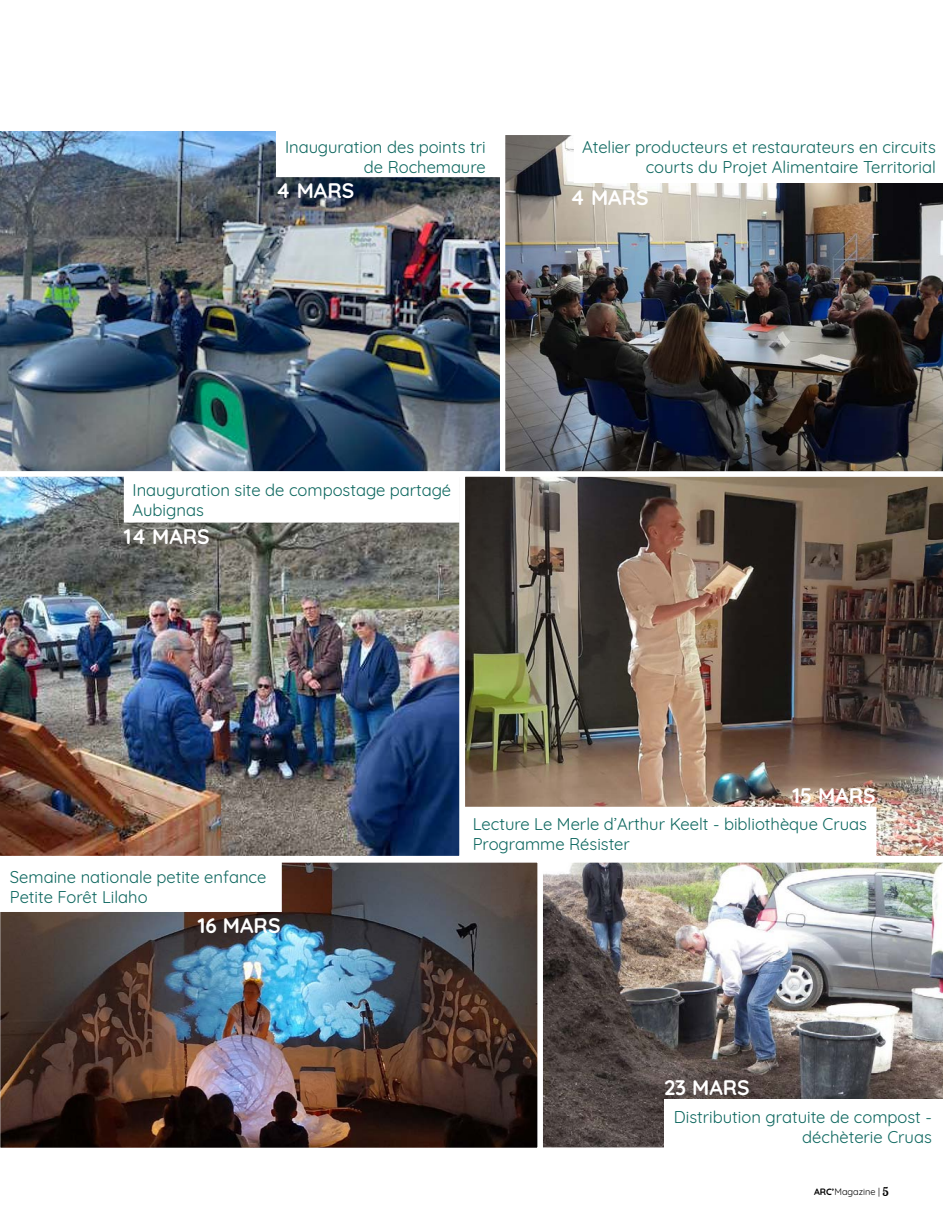
<style>
.page{position:relative;width:943px;height:1216px;background:#fff}
.page>*{position:absolute;margin:0;border:0;box-sizing:border-box;transform-origin:0 0}
.t1{font:700 21px "Quicksand";color:#fff}
.t2{font:16.62px/19.9px "Quicksand";color:#0d675f;text-align:right}
.t3{font:9.1px "Quicksand";color:#000}
.s1{font-weight:700}
.s2{font-family:"Lobster Two";font-weight:700;font-size:12.25px}
</style>
<div class="page">
<img style="left:0;top:131px;width:500px;height:340px">
<img style="left:0;top:471px;width:460px;height:385px">
<svg style="left:276px;top:131px;width:224px;height:46px"></svg>
<svg style="left:124px;top:475px;width:336px;height:47px"></svg>
<img style="left:464px;top:471px;width:479px;height:385px">
<svg style="left:464px;top:806px;width:412px;height:50px"></svg>
<img style="left:543px;top:862px;width:400px;height:286px">
<img style="left:0;top:862px;width:538px;height:286px">
<svg style="left:0;top:862px;width:282px;height:50px"></svg>
<div style="left:664px;top:1099px;width:279px;height:55px;background:#fff"></div>
<img style="left:500px;top:135px;width:443px;height:341px">
<div style="left:575px;top:128px;width:368px;height:55px;background:#fff"></div>
<p class="t2" style="left:285px;top:135px;width:202px">Inauguration des points tri de Rochemaure</p>
<p class="t1" style="left:276px;top:173px;width:80px">4 MARS</p>
<p class="t2" style="left:582px;top:135px;width:355px">Atelier producteurs et restaurateurs en circuits courts du Projet Alimentaire Territorial</p>
<p class="t1" style="left:570px;top:180px;width:80px">4 MARS</p>
<p class="t2" style="left:132px;top:478px;width:320px;text-align:left">Inauguration site de compostage partagé<br>Aubignas</p>
<p class="t1" style="left:124px;top:518px;width:87px">14 MARS</p>
<p class="t2" style="left:10px;top:865px;width:258px;text-align:left">Semaine nationale petite enfance<br>Petite Forêt Lilaho</p>
<p class="t1" style="left:198px;top:908px;width:84px">16 MARS</p>
<p class="t1" style="left:792px;top:777px;width:85px">15 MARS</p>
<p class="t2" style="left:472px;top:812px;width:396px;text-align:left">Lecture Le Merle d’Arthur Keelt - bibliothèque Cruas<br>Programme Résister</p>
<p class="t1" style="left:664px;top:1070px;width:87px">23 MARS</p>
<p class="t2" style="left:674px;top:1105px;width:259px">Distribution gratuite de compost - déchèterie Cruas</p>
<p class="t3" style="left:814px;top:1184px;width:76px"><span class="s1">ARC’</span>Magazine | <span class="s2">5</span></p>
</div>
